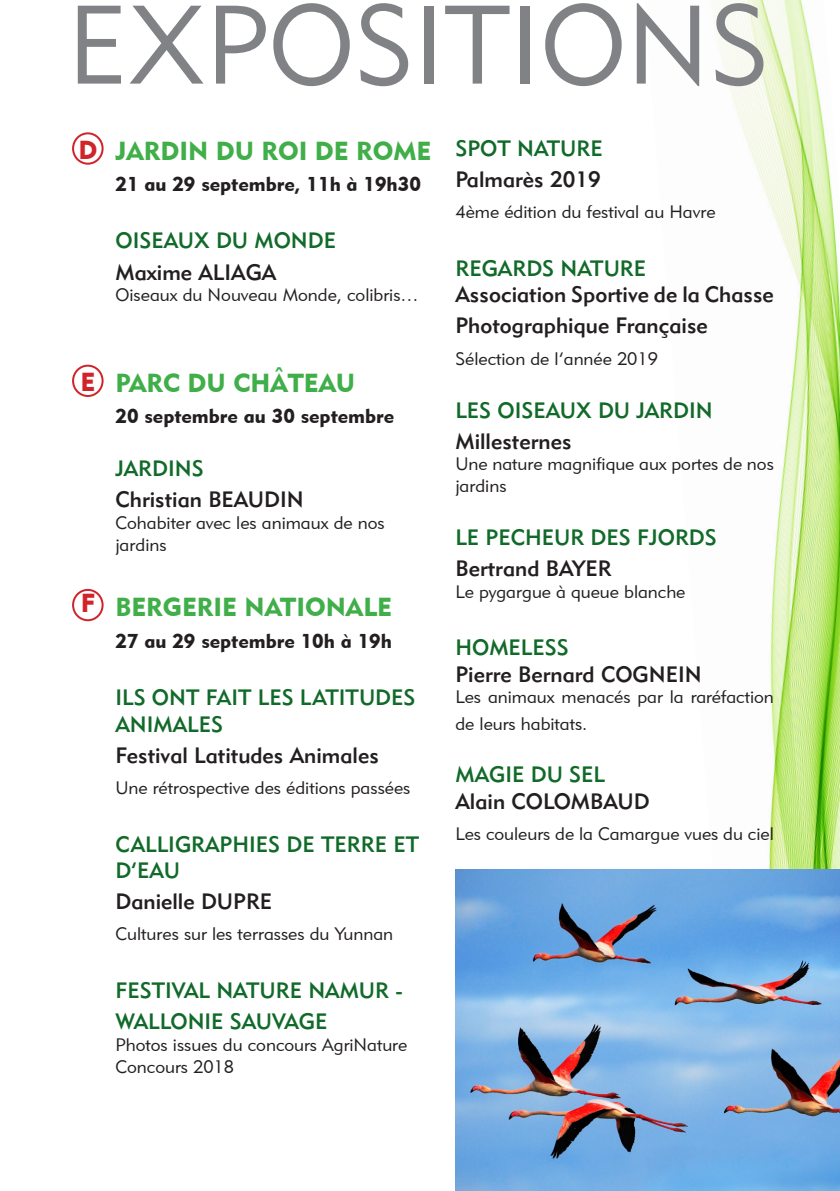
<style>
.page{position:relative;width:840px;height:1191px;background:#fff}
.page>*{position:absolute;margin:0;border:0;box-sizing:border-box;transform-origin:0 0}
.t1{font:110px "Geometric 415 BT Lite A";color:#808285}
.t2{font:26px "Geometric 415 BT Black A";color:#40ae49}
.t3{font:26px "Geometric 415 BT Black A";color:#d1232a}
.t4{font:22px/26.4px "Geometric 415 BT Medium A";color:#116a29}
.t5{font:22px/31.2px "Geometric 415 BT Medium A";color:#231f20}
.t6{font:20px "Geometric 415 BT Black A";color:#231f20}
.t7{font:18px/21.6px "Geometric 415 BT Lite A";color:#231f20}
</style>
<div class="page">
<img style="left:715px;top:0;width:124px;height:869px">
<img style="left:455px;top:869px;width:384px;height:322px">
<div style="left:72px;top:132px;width:31px;height:33px;border:2px solid #d1232a;border-radius:50%"></div>
<div style="left:72px;top:365px;width:31px;height:32px;border:2px solid #d1232a;border-radius:50%"></div>
<div style="left:72px;top:589px;width:31px;height:32px;border:2px solid #d1232a;border-radius:50%"></div>
<p class="t1" style="left:67px;top:-22px;width:703px">EXPOSITIONS</p>
<p class="t3" style="left:78px;top:134px;width:20px">D</p>
<p class="t2" style="left:115px;top:134px;width:317px">JARDIN DU ROI DE ROME</p>
<p class="t6" style="left:115px;top:171px;width:307px">21 au 29 septembre, 11h à 19h30</p>
<p class="t4" style="left:115px;top:227px;width:222px">OISEAUX DU MONDE</p>
<p class="t5" style="left:115px;top:256px;width:162px">Maxime ALIAGA</p>
<p class="t7" style="left:115px;top:284px;width:304px">Oiseaux du Nouveau Monde, colibris…</p>
<p class="t3" style="left:80px;top:366px;width:16px">E</p>
<p class="t3" style="left:81px;top:587px;width:16px">F</p>
<p class="t2" style="left:115px;top:367px;width:241px">PARC DU CHÂTEAU</p>
<p class="t6" style="left:115px;top:404px;width:280px">20 septembre au 30 septembre</p>
<p class="t4" style="left:115px;top:455px;width:90px">JARDINS</p>
<p class="t5" style="left:115px;top:484px;width:190px">Christian BEAUDIN</p>
<p class="t7" style="left:115px;top:511px;width:270px">Cohabiter avec les animaux de nos jardins</p>
<p class="t2" style="left:115px;top:591px;width:278px">BERGERIE NATIONALE</p>
<p class="t6" style="left:115px;top:628px;width:278px">27 au 29 septembre 10h à 19h</p>
<p class="t4" style="left:115px;top:684px;width:301px">ILS ONT FAIT LES LATITUDES<br>ANIMALES</p>
<p class="t5" style="left:115px;top:739px;width:265px">Festival Latitudes Animales</p>
<p class="t7" style="left:115px;top:776px;width:296px">Une rétrospective des éditions passées</p>
<p class="t4" style="left:115px;top:830px;width:305px">CALLIGRAPHIES DE TERRE ET<br>D’EAU</p>
<p class="t5" style="left:115px;top:885px;width:158px">Danielle DUPRE</p>
<p class="t7" style="left:115px;top:923px;width:279px">Cultures sur les terrasses du Yunnan</p>
<p class="t4" style="left:455px;top:135px;width:149px">SPOT NATURE</p>
<p class="t5" style="left:455px;top:163px;width:147px">Palmarès 2019</p>
<p class="t7" style="left:455px;top:201px;width:261px">4ème édition du festival au Havre</p>
<p class="t4" style="left:455px;top:255px;width:192px">REGARDS NATURE</p>
<p class="t5" style="left:455px;top:279px;width:320px">Association Sportive de la Chasse<br>Photographique Française</p>
<p class="t7" style="left:455px;top:347px;width:204px">Sélection de l’année 2019</p>
<p class="t4" style="left:455px;top:396px;width:259px">LES OISEAUX DU JARDIN</p>
<p class="t5" style="left:455px;top:425px;width:117px">Millesternes</p>
<p class="t7" style="left:455px;top:453px;width:320px">Une nature magnifique aux portes de nos jardins</p>
<p class="t4" style="left:455px;top:523px;width:263px">LE PECHEUR DES FJORDS</p>
<p class="t5" style="left:455px;top:552px;width:158px">Bertrand BAYER</p>
<p class="t7" style="left:455px;top:580px;width:231px">Le pygargue à queue blanche</p>
<p class="t4" style="left:455px;top:634px;width:115px">HOMELESS</p>
<p class="t5" style="left:455px;top:658px;width:247px">Pierre Bernard COGNEIN</p>
<p class="t7" style="left:455px;top:683px;width:320px;line-height:26.4px">Les animaux menacés par la raréfaction de leurs habitats.</p>
<p class="t4" style="left:455px;top:761px;width:151px">MAGIE DU SEL</p>
<p class="t5" style="left:455px;top:785px;width:195px">Alain COLOMBAUD</p>
<p class="t7" style="left:455px;top:822px;width:320px">Les couleurs de la Camargue vues du ciel</p>
<p class="t4" style="left:115px;top:974px;width:288px;line-height:31.2px">FESTIVAL NATURE NAMUR -<br>WALLONIE SAUVAGE</p>
<p class="t7" style="left:115px;top:1033px;width:293px">Photos issues du concours AgriNature</p>
<p class="t7" style="left:115px;top:1055px;width:120px">Concours 2018</p>
</div>
